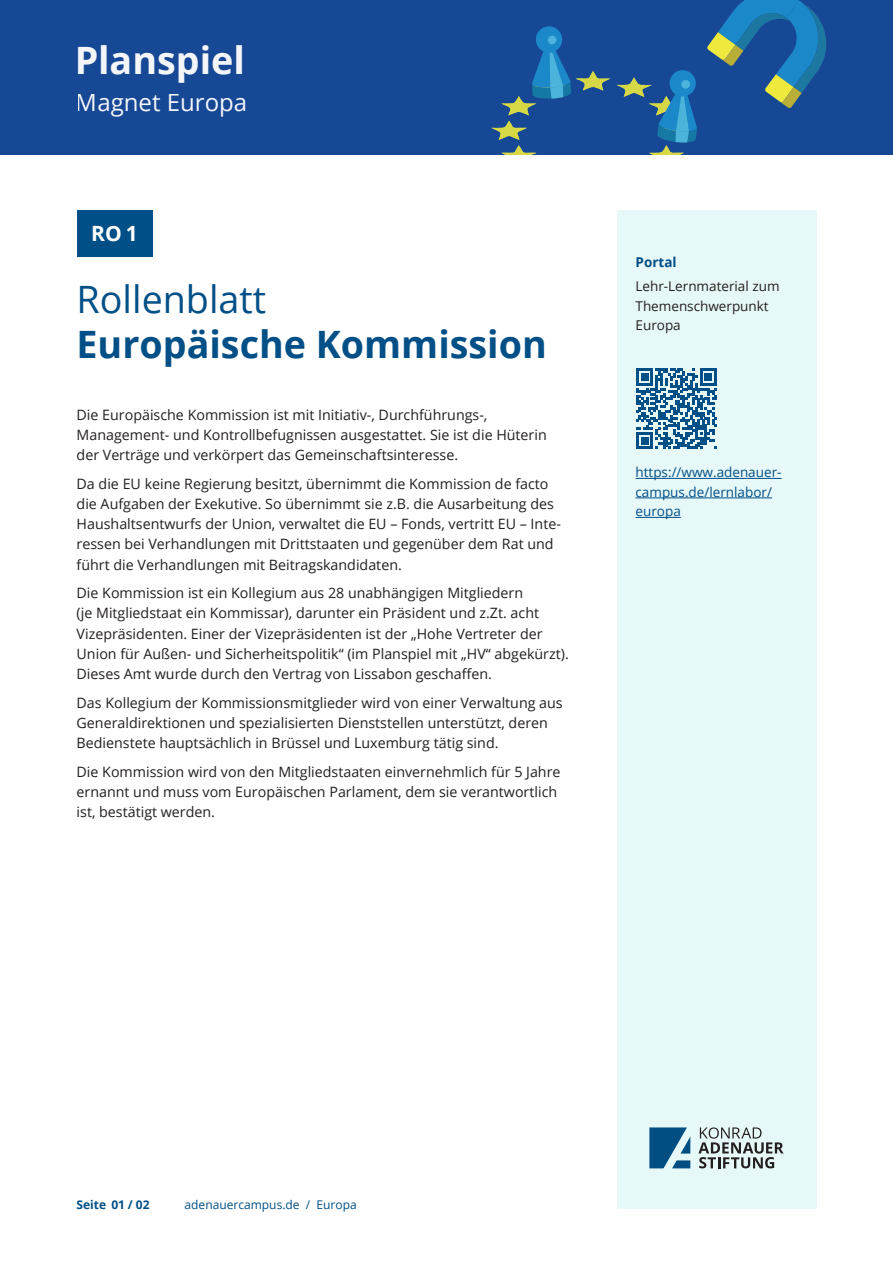
<style>
.page{position:relative;width:893px;height:1263px;background:#fff}
.page>*{position:absolute;margin:0;border:0;box-sizing:border-box;transform-origin:0 0}
.t1{font:700 37.65px "Open Sans";color:#014f87}
.t2{font:37.65px "Open Sans";color:#014f87}
.t3{font:700 37.65px "Open Sans";color:#fff}
.t4{font:24px "Open Sans";color:#fff}
.t5{font:700 21px "Open Sans";color:#fff}
.t6{font:14.25px/20.2px "Open Sans";color:#231f20}
.t7{font:13.5px/19.5px "Open Sans";color:#014f87}
.t8{font:13.5px/19.5px "Open Sans";color:#231f20}
.t9{font:700 13.5px "Open Sans";color:#014f87}
.t10{font:12px "Open Sans";color:#014f87}
.t11{font:700 12px "Open Sans";color:#014f87}
</style>
<div class="page">
<div style="left:617px;top:210px;width:199px;height:999px;background:#e7f8f8"></div>
<svg style="left:698px;top:1127px;width:86px;height:41px"></svg>
<svg style="left:649px;top:1127px;width:41px;height:41px"></svg>
<hr style="left:635px;top:478px;width:146px;height:1px;background:#014f87">
<hr style="left:635px;top:497px;width:137px;height:1px;background:#014f87">
<hr style="left:635px;top:517px;width:46px;height:1px;background:#014f87">
<svg style="left:636px;top:368px;width:81px;height:81px"></svg>
<div style="left:77px;top:210px;width:76px;height:46px;background:#014f87"></div>
<div style="left:0;top:0;width:893px;height:154px;background:#174895"></div>
<svg style="left:707px;top:0;width:120px;height:108px"></svg>
<div style="left:535px;top:26px;width:27px;height:27px;background:#1b88c9;border-radius:50%"></div>
<div style="left:548px;top:36px;width:9px;height:8px;background:#4cb3da;border-radius:50%"></div>
<svg style="left:491px;top:51px;width:206px;height:103px"></svg>
<div style="left:681px;top:80px;width:9px;height:9px;background:#4cb3da;border-radius:50%"></div>
<h1 class="t3" style="left:74px;top:34px;width:172px">Planspiel</h1>
<h2 class="t4" style="left:76px;top:86px;width:173px">Magnet Europa</h2>
<h3 class="t5" style="left:91px;top:219px;width:48px">RO 1</h3>
<h1 class="t2" style="left:77px;top:273px;width:191px">Rollenblatt</h1>
<h1 class="t1" style="left:77px;top:318px;width:472px">Europäische Kommission</h1>
<p class="t6" style="left:77px;top:404px;width:472px">Die Europäische Kommission ist mit Initiativ-, Durchführungs-,<br>Management- und Kontrollbefugnissen ausgestattet. Sie ist die Hüterin der Verträge und verkörpert das Gemeinschaftsinteresse.</p>
<p class="t6" style="left:77px;top:473px;width:486px">Da die EU keine Regierung besitzt, übernimmt die Kommission de facto die Aufgaben der Exekutive. So übernimmt sie z.B. die Ausarbeitung des Haushaltsentwurfs der Union, verwaltet die EU – Fonds, vertritt EU – Inte&shy;ressen bei Verhandlungen mit Drittstaaten und gegenüber dem Rat und führt die Verhandlungen mit Beitragskandidaten.</p>
<p class="t6" style="left:77px;top:582px;width:494px">Die Kommission ist ein Kollegium aus 28 unabhängigen Mitgliedern<br>(je Mitgliedstaat ein Kommissar), darunter ein Präsident und z.Zt. acht Vizepräsidenten. Einer der Vizepräsidenten ist der „Hohe Vertreter der Union für Außen- und Sicherheitspolitik“ (im Planspiel mit „HV“ abgekürzt).<br>Dieses Amt wurde durch den Vertrag von Lissabon geschaffen.</p>
<p class="t6" style="left:77px;top:692px;width:488px">Das Kollegium der Kommissionsmitglieder wird von einer Verwaltung aus<br>Generaldirektionen und spezialisierten Dienststellen unterstützt, deren<br>Bedienstete hauptsächlich in Brüssel und Luxemburg tätig sind.</p>
<p class="t6" style="left:77px;top:761px;width:485px">Die Kommission wird von den Mitgliedstaaten einvernehmlich für 5 Jahre ernannt und muss vom Europäischen Parlament, dem sie verantwortlich ist, bestätigt werden.</p>
<p class="t9" style="left:635px;top:253px;width:43px">Portal</p>
<p class="t8" style="left:635px;top:276px;width:146px">Lehr-Lernmaterial zum<br>Themenschwerpunkt<br>Europa</p>
<p class="t7" style="left:635px;top:462px;width:148px">https://www.adenauer&shy;campus.de/lernlabor/ europa</p>
<p class="t11" style="left:77px;top:1196px;width:75px">Seite 01 / 02</p>
<p class="t10" style="left:185px;top:1196px;width:174px">adenauercampus.de / Europa</p>
</div>
